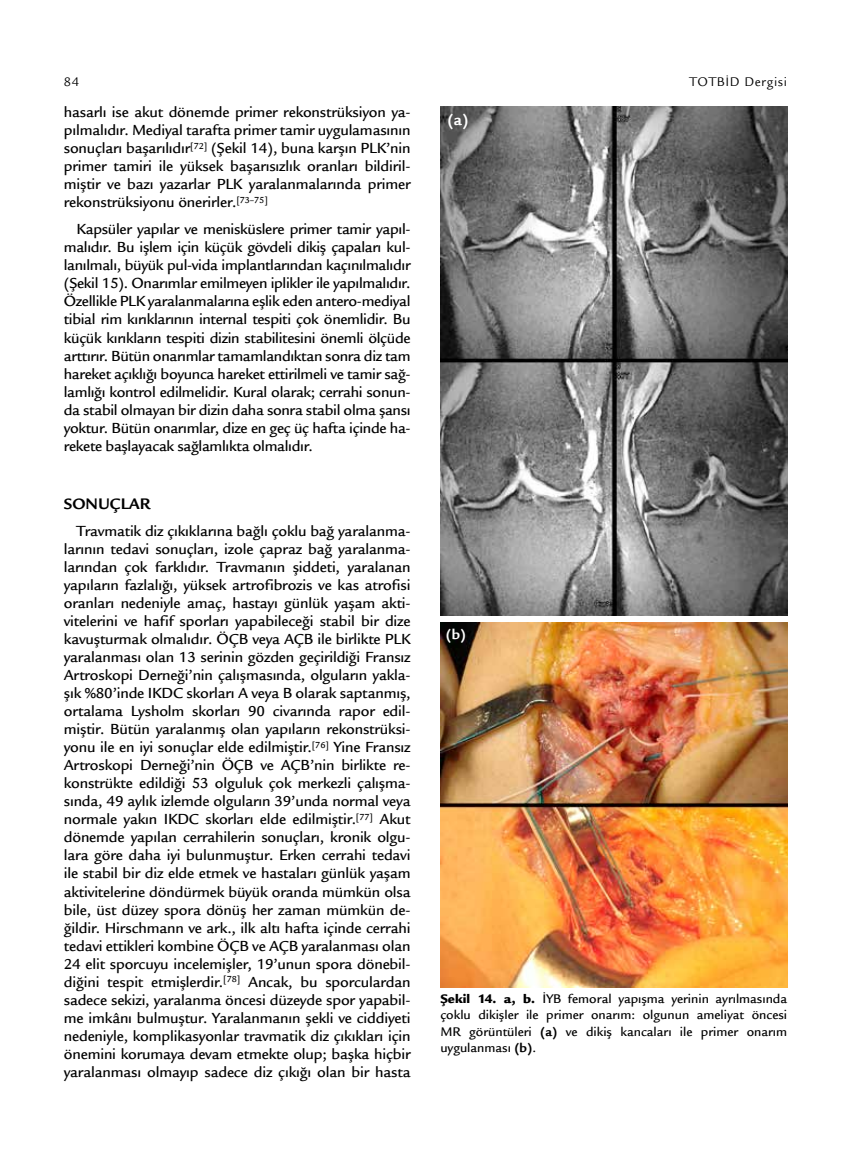
<style>
.page{position:relative;width:851px;height:1149px;background:#fff}
.page>*{position:absolute;margin:0;border:0;box-sizing:border-box;transform-origin:0 0}
.t1{font:700 16.8px "Legacy Sans Std";color:#fff}
.t2{font:700 16.5px "Legacy Sans Std";color:#000}
.t3{font:500 15.75px/18px "Legacy Sans Std";letter-spacing:-.01em;color:#000;text-align:justify}
.t4{font:700 15px "Legacy Sans Std";color:#fff}
.t5{font:500 13.5px/16.2px "Legacy Sans Std";color:#000;text-align:justify}
.t6{font:13.5px "Legacy Sans Std";letter-spacing:.05em;color:#000}
.s1{font-weight:900}
.s2{font-weight:700}
</style>
<div class="page">
<img style="left:440px;top:106px;width:347px;height:509px">
<img style="left:440px;top:622px;width:347px;height:365px">
<p class="t6" style="left:64px;top:74px;width:17px">84</p>
<p class="t6" style="left:689px;top:74px;width:99px">TOTBİD Dergisi</p>
<p class="t3" style="left:64px;top:103px;width:348px">hasarlı ise akut dönemde primer rekonstrüksiyon ya&shy;pılmalıdır. Mediyal tarafta primer tamir uygulamasının sonuçları başarılıdır<sup>[72]</sup> (Şekil 14), buna karşın PLK’nin primer tamiri ile yüksek başarısızlık oranları bildiril&shy;miştir ve bazı yazarlar PLK yaralanmalarında primer rekonstrüksiyonu önerirler.<sup>[73–75]</sup></p>
<p class="t3" style="left:64px;top:220px;width:348px;text-indent:13px">Kapsüler yapılar ve menisküslere primer tamir yapıl&shy;malıdır. Bu işlem için küçük gövdeli dikiş çapaları kul&shy;lanılmalı, büyük pul-vida implantlarından kaçınılmalıdır (Şekil 15). Onarımlar emilmeyen iplikler ile yapılmalıdır.<br>Özellikle PLK yaralanmalarına eşlik eden antero-mediyal tibial rim kırıklarının internal tespiti çok önemlidir. Bu küçük kırıkların tespiti dizin stabilitesini önemli ölçüde arttırır. Bütün onarımlar tamamlandıktan sonra diz tam hareket açıklığı boyunca hareket ettirilmeli ve tamir sağ&shy;lamlığı kontrol edilmelidir. Kural olarak; cerrahi sonun&shy;da stabil olmayan bir dizin daha sonra stabil olma şansı yoktur. Bütün onarımlar, dize en geç üç hafta içinde ha&shy;rekete başlayacak sağlamlıkta olmalıdır.</p>
<p class="t1" style="left:447px;top:110px;width:23px">(a)</p>
<p class="t2" style="left:64px;top:494px;width:88px">SONUÇLAR</p>
<p class="t3" style="left:64px;top:522px;width:348px;text-indent:13px">Travmatik diz çıkıklarına bağlı çoklu bağ yaralanma&shy;larının tedavi sonuçları, izole çapraz bağ yaralanma&shy;larından çok farklıdır. Travmanın şiddeti, yaralanan yapıların fazlalığı, yüksek artrofibrozis ve kas atrofisi oranları nedeniyle amaç, hastayı günlük yaşam akti&shy;vitelerini ve hafif sporları yapabileceği stabil bir dize kavuşturmak olmalıdır. ÖÇB veya AÇB ile birlikte PLK yaralanması olan 13 serinin gözden geçirildiği Fransız Artroskopi Derneği’nin çalışmasında, olguların yakla&shy;şık %80’inde IKDC skorları A veya B olarak saptanmış, ortalama Lysholm skorları 90 civarında rapor edil&shy;miştir. Bütün yaralanmış olan yapıların rekonstrüksi&shy;yonu ile en iyi sonuçlar elde edilmiştir.<sup>[76]</sup> Yine Fransız Artroskopi Derneği’nin ÖÇB ve AÇB’nin birlikte re&shy;konstrükte edildiği 53 olguluk çok merkezli çalışma&shy;sında, 49 aylık izlemde olguların 39’unda normal veya normale yakın IKDC skorları elde edilmiştir.<sup>[77]</sup> Akut dönemde yapılan cerrahilerin sonuçları, kronik olgu&shy;lara göre daha iyi bulunmuştur. Erken cerrahi tedavi ile stabil bir diz elde etmek ve hastaları günlük yaşam aktivitelerine döndürmek büyük oranda mümkün olsa bile, üst düzey spora dönüş her zaman mümkün de&shy;ğildir. Hirschmann ve ark., ilk altı hafta içinde cerrahi tedavi ettikleri kombine ÖÇB ve AÇB yaralanması olan 24 elit sporcuyu incelemişler, 19’unun spora dönebil&shy;diğini tespit etmişlerdir.<sup>[78]</sup> Ancak, bu sporculardan sadece sekizi, yaralanma öncesi düzeyde spor yapabil&shy;me imkânı bulmuştur. Yaralanmanın şekli ve ciddiyeti nedeniyle, komplikasyonlar travmatik diz çıkıkları için önemini korumaya devam etmekte olup; başka hiçbir yaralanması olmayıp sadece diz çıkığı olan bir hasta</p>
<p class="t4" style="left:446px;top:625px;width:22px">(b)</p>
<p class="t5" style="left:440px;top:990px;width:348px"><span class="s1">Şekil 14. a, b.</span> İYB femoral yapışma yerinin ayrılmasında çoklu dikişler ile primer onarım: olgunun ameliyat öncesi MR görüntüleri <span class="s2">(a)</span> ve dikiş kancaları ile primer onarım uygulanması <span class="s2">(b)</span>.</p>
</div>
